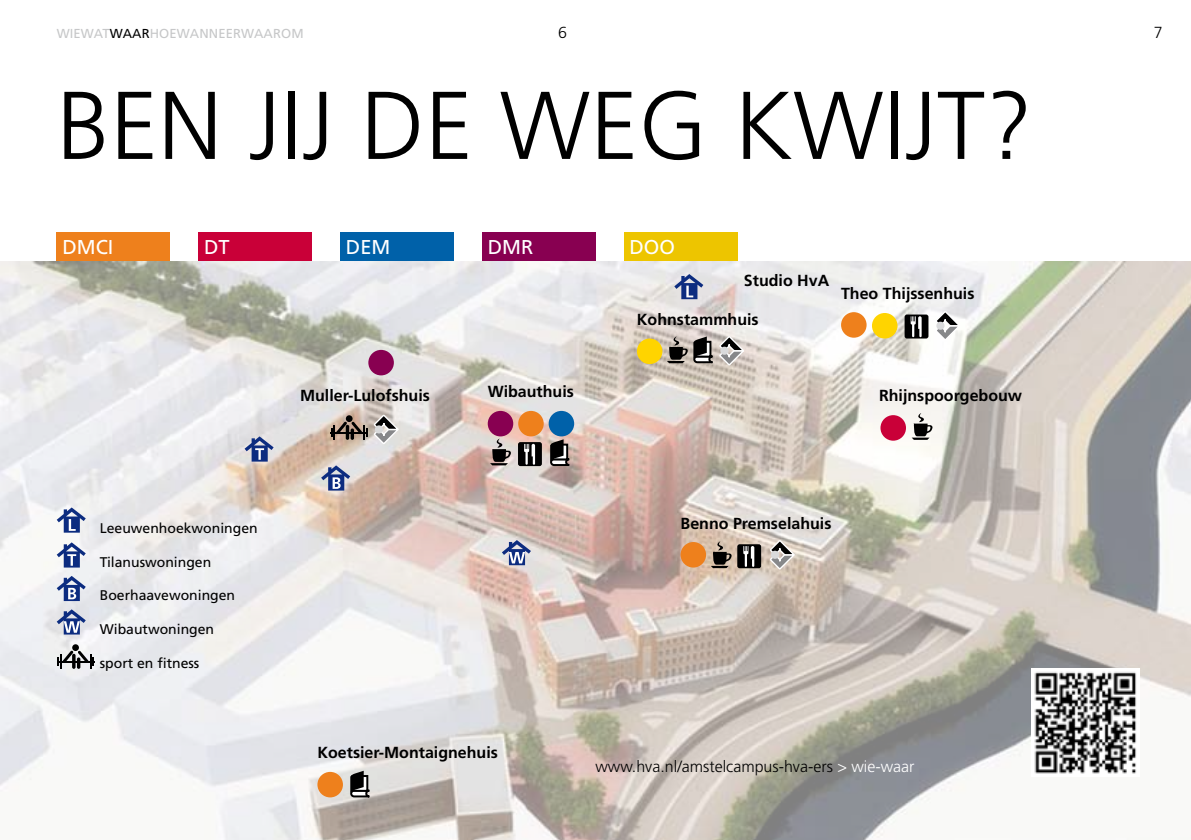
<style>
.page{position:relative;width:1191px;height:840px;background:#fff}
.page>*{position:absolute;margin:0;border:0;box-sizing:border-box;transform-origin:0 0}
.t1{font:300 96px "Frutiger";color:#000}
.t2{font:20px "Frutiger";color:#fff}
.t3{font:700 16px "Frutiger";color:#000}
.t4{font:300 16px "Frutiger";color:#000}
.t5{font:14px "Frutiger";color:#000}
.t6{font:13px "Frutiger";letter-spacing:.01em;color:#c6c7c8}
.s1{color:#000}
.s2{color:#fff}
</style>
<div class="page">
<img style="left:0;top:261px;width:1191px;height:578px">
<div style="left:57px;top:232px;width:113px;height:29px;background:#ee801c"></div>
<div style="left:198px;top:232px;width:114px;height:29px;background:#c90038"></div>
<div style="left:340px;top:232px;width:114px;height:29px;background:#0061a9"></div>
<div style="left:482px;top:232px;width:113px;height:29px;background:#880051"></div>
<div style="left:624px;top:232px;width:113px;height:29px;background:#edc500"></div>
<img style="left:1031px;top:668px;width:108px;height:108px">
<div style="left:368px;top:349px;width:26px;height:26px;background:#880051;border-radius:50%"></div>
<div style="left:488px;top:410px;width:25px;height:26px;background:#880051;border-radius:50%"></div>
<div style="left:518px;top:410px;width:26px;height:26px;background:#ee801c;border-radius:50%"></div>
<div style="left:548px;top:410px;width:26px;height:26px;background:#0061a9;border-radius:50%"></div>
<div style="left:637px;top:338px;width:25px;height:26px;background:#ffd400;border-radius:50%"></div>
<div style="left:880px;top:415px;width:26px;height:25px;background:#c90038;border-radius:50%"></div>
<div style="left:841px;top:312px;width:25px;height:25px;background:#ee801c;border-radius:50%"></div>
<div style="left:872px;top:313px;width:25px;height:25px;background:#ffd400;border-radius:50%"></div>
<div style="left:317px;top:771px;width:26px;height:26px;background:#ee801c;border-radius:50%"></div>
<div style="left:680px;top:541px;width:26px;height:26px;background:#ee801c;border-radius:50%"></div>
<svg style="left:711px;top:541px;width:21px;height:27px"></svg>
<svg style="left:911px;top:413px;width:22px;height:26px"></svg>
<svg style="left:490px;top:438px;width:21px;height:27px"></svg>
<div style="left:518px;top:442px;width:24px;height:24px;background:#000;border-radius:2px"></div>
<svg style="left:524px;top:443px;width:11px;height:21px"></svg>
<div style="left:904px;top:314px;width:24px;height:24px;background:#000;border-radius:2px"></div>
<svg style="left:910px;top:316px;width:11px;height:21px"></svg>
<div style="left:737px;top:544px;width:24px;height:24px;background:#000;border-radius:2px"></div>
<svg style="left:743px;top:546px;width:11px;height:20px"></svg>
<svg style="left:549px;top:439px;width:22px;height:27px"></svg>
<svg style="left:349px;top:770px;width:22px;height:28px"></svg>
<hr style="left:330px;top:432px;width:38px;height:1px;background:#000">
<svg style="left:331px;top:413px;width:68px;height:32px;background:#a79d95"></svg>
<svg style="left:934px;top:309px;width:27px;height:32px"></svg>
<svg style="left:667px;top:334px;width:78px;height:32px;background:#99938f"></svg>
<svg style="left:768px;top:538px;width:27px;height:32px"></svg>
<svg style="left:674px;top:274px;width:29px;height:25px"></svg>
<svg style="left:502px;top:539px;width:29px;height:26px"></svg>
<svg style="left:321px;top:465px;width:29px;height:25px"></svg>
<svg style="left:244px;top:436px;width:30px;height:25px"></svg>
<hr style="left:57px;top:660px;width:38px;height:2px;background:#000">
<div style="left:72px;top:644px;width:7px;height:6px;background:#000;border-radius:50%"></div>
<svg style="left:57px;top:650px;width:37px;height:18px"></svg>
<svg style="left:57px;top:542px;width:29px;height:25px"></svg>
<svg style="left:57px;top:575px;width:29px;height:25px"></svg>
<svg style="left:57px;top:609px;width:29px;height:25px"></svg>
<svg style="left:57px;top:507px;width:29px;height:25px"></svg>
<p class="t6" style="left:57px;top:26px;width:248px">wiewat<span class="s1">waar</span>hoewanneerwaarom</p>
<p class="t4" style="left:558px;top:23px;width:10px">6</p>
<p class="t4" style="left:1153px;top:23px;width:10px">7</p>
<h1 class="t1" style="left:57px;top:71px;width:977px">Ben jij de weg kwijt?</h1>
<p class="t2" style="left:62px;top:235px;width:49px">DMCI</p>
<p class="t2" style="left:204px;top:235px;width:27px">DT</p>
<p class="t2" style="left:346px;top:235px;width:29px">DEM</p>
<p class="t2" style="left:488px;top:235px;width:30px">DMR</p>
<p class="t2" style="left:629px;top:235px;width:30px">DOO</p>
<p class="t3" style="left:744px;top:271px;width:87px">Studio HvA</p>
<p class="t3" style="left:637px;top:309px;width:123px">Kohnstammhuis</p>
<p class="t3" style="left:841px;top:284px;width:135px">Theo Thijssenhuis</p>
<p class="t3" style="left:300px;top:386px;width:131px">Muller-Lulofshuis</p>
<p class="t3" style="left:488px;top:382px;width:88px">Wibauthuis</p>
<p class="t3" style="left:879px;top:386px;width:145px">Rhijnspoorgebouw</p>
<p class="t5" style="left:100px;top:519px;width:159px">Leeuwenhoekwoningen</p>
<p class="t5" style="left:100px;top:553px;width:113px">Tilanuswoningen</p>
<p class="t5" style="left:100px;top:587px;width:137px">Boerhaavewoningen</p>
<p class="t5" style="left:100px;top:620px;width:116px">Wibautwoningen</p>
<p class="t5" style="left:100px;top:654px;width:101px">sport en fitness</p>
<p class="t3" style="left:680px;top:513px;width:152px">Benno Premselahuis</p>
<p class="t3" style="left:317px;top:742px;width:182px">Koetsier-Montaignehuis</p>
<p class="t4" style="left:595px;top:756px;width:320px">www.hva.nl/amstelcampus-hva-ers <span class="s2">&gt; wie-waar</span></p>
</div>
